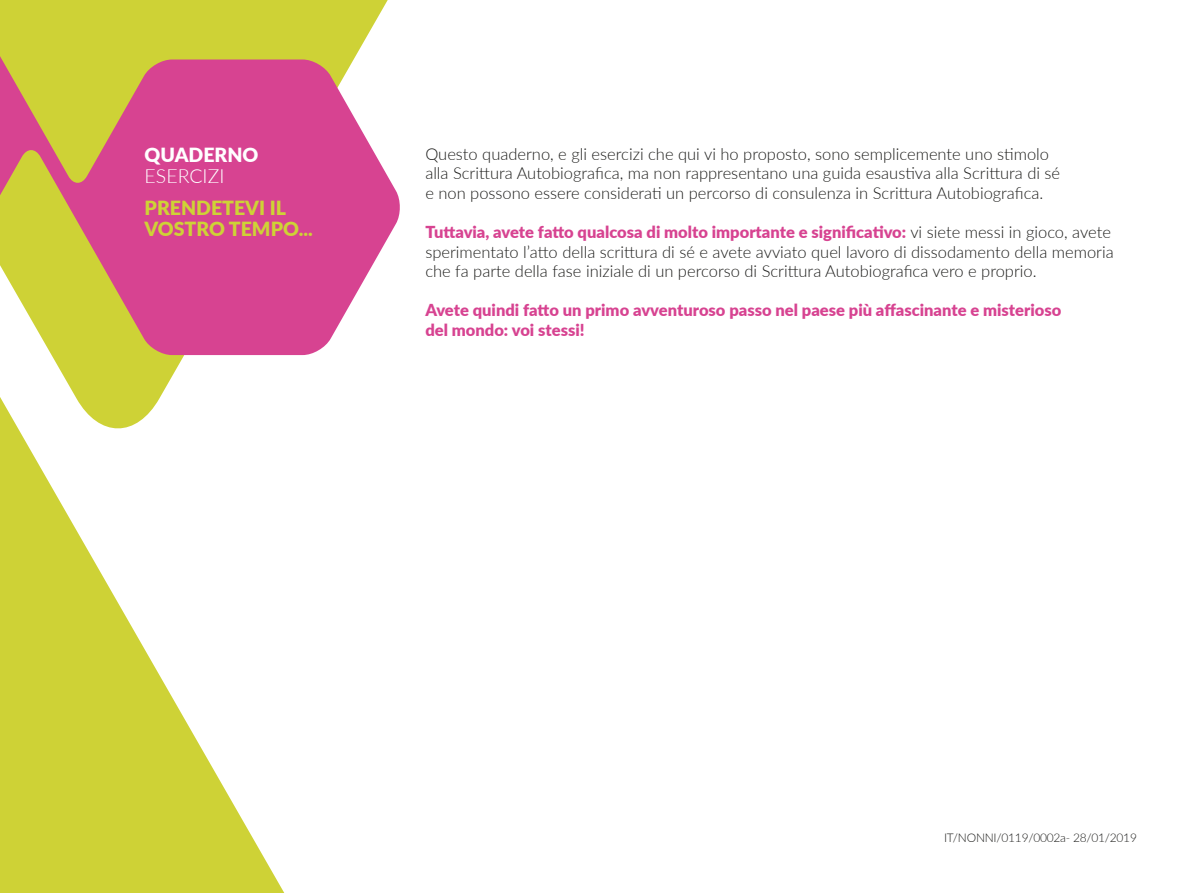
<style>
.page{position:relative;width:1191px;height:893px;background:#fff}
.page>*{position:absolute;margin:0;border:0;box-sizing:border-box;transform-origin:0 0}
.t1{font:900 19.5px/21px "Lato";color:#ced236}
.t2{font:900 19.5px "Lato";color:#fff}
.t3{font:300 19.5px "Lato";color:#fff}
.t4{font:300 16.5px/19.5px "Lato";color:#1d1d1b}
.t5{font:900 16.5px/19.5px "Lato";color:#d74391}
.t6{font:300 12px "Lato";letter-spacing:-.02em;color:#1d1d1b}
.s1{font-weight:900;color:#d74391}
</style>
<div class="page">
<svg style="left:0;top:0;width:388px;height:893px"></svg>
<svg style="left:0;top:26px;width:400px;height:329px;background:#d8807f"></svg>
<p class="t2" style="left:145px;top:141px;width:115px">QUADERNO</p>
<p class="t3" style="left:145px;top:163px;width:81px">ESERCIZI</p>
<p class="t1" style="left:145px;top:196px;width:169px">PRENDETEVI IL<br>VOSTRO TEMPO...</p>
<p class="t4" style="left:425px;top:144px;width:636px">Questo quaderno, e gli esercizi che qui vi ho proposto, sono semplicemente uno stimolo alla Scrittura Autobiografica, ma non rappresentano una guida esaustiva alla Scrittura di sé e non possono essere considerati un percorso di consulenza in Scrittura Autobiografica.</p>
<p class="t4" style="left:425px;top:222px;width:690px"><span class="s1">Tuttavia, avete fatto qualcosa di molto importante e significativo:</span> vi siete messi in gioco, avete sperimentato l’atto della scrittura di sé e avete avviato quel lavoro di dissodamento della memoria che fa parte della fase iniziale di un percorso di Scrittura Autobiografica vero e proprio.</p>
<p class="t5" style="left:425px;top:300px;width:637px">Avete quindi fatto un primo avventuroso passo nel paese più affascinante e misterioso del mondo: voi stessi!</p>
<p class="t6" style="left:944px;top:829px;width:194px">IT/NONNI/0119/0002a- 28/01/2019</p>
</div>
